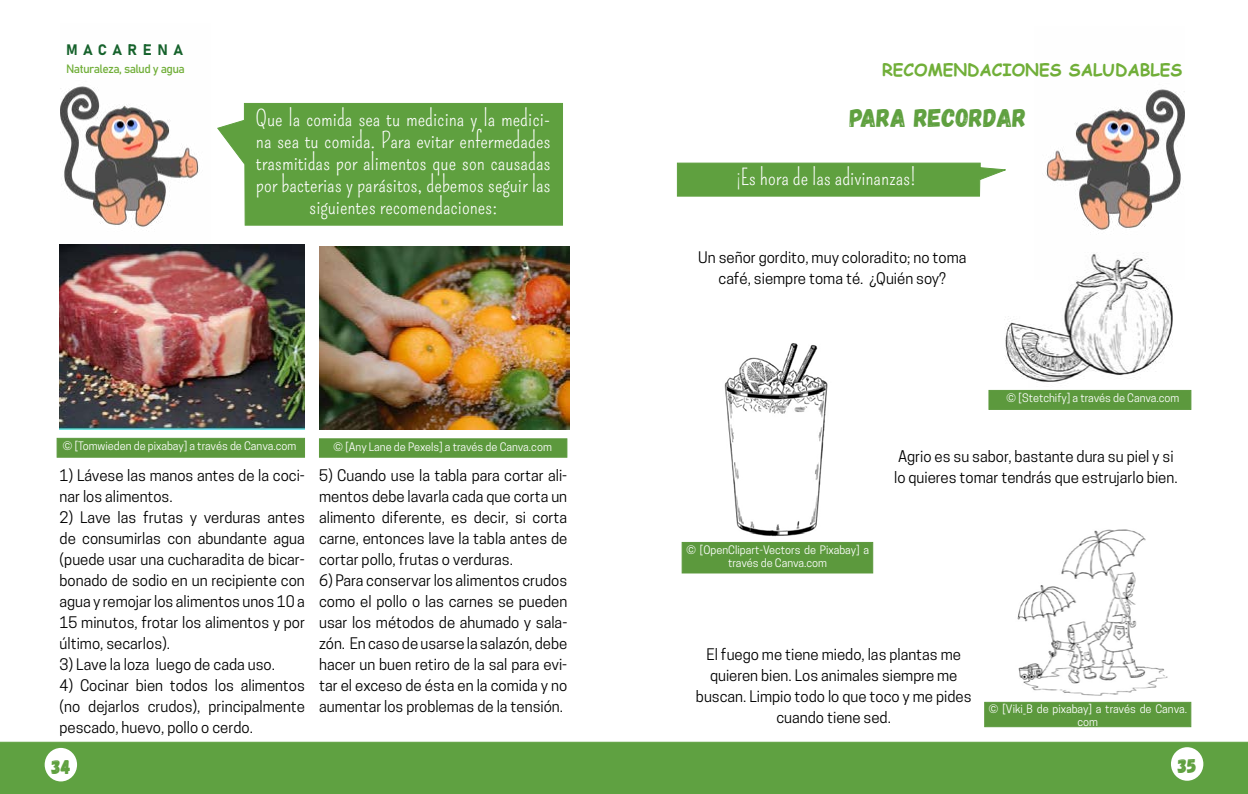
<style>
.page{position:relative;width:1248px;height:794px;background:#fff}
.page>*{position:absolute;margin:0;border:0;box-sizing:border-box;transform-origin:0 0}
.t1{font:26px "Gagalin";color:#5fa03f}
.t2{font:22px/22px "Pompiere";color:#fff;text-align:center}
.t3{font:20px "Gagalin";color:#5fa03f}
.t4{font:700 17px "Comic Sans MS";color:#71af39}
.t5{font:15px/21px "Cooper Hewitt";color:#000;text-align:justify}
.t6{font:15px "Bahnschrift";letter-spacing:.36em;color:#17632d}
.t7{font:12px "Bahnschrift";letter-spacing:-.05em;color:#71af39}
.t8{font:11px/13.2px "Cooper Hewitt";color:#fff;text-align:center}
.s1{font-family:"Cooper Hewitt";font-weight:300}
</style>
<div class="page">
<div style="left:0;top:741px;width:1247px;height:53px;background:#5fa141"></div>
<div style="left:45px;top:748px;width:32px;height:33px;background:#fff;border-radius:50%"></div>
<div style="left:1170px;top:747px;width:33px;height:33px;background:#fff;border-radius:50%"></div>
<svg style="left:676px;top:162px;width:330px;height:35px;background:#6da850"></svg>
<svg style="left:217px;top:103px;width:346px;height:123px;background:#69a64c"></svg>
<img style="left:319px;top:247px;width:250px;height:183px">
<img style="left:60px;top:244px;width:245px;height:186px">
<div style="left:57px;top:438px;width:248px;height:20px;background:#5c993d;border:1px solid #5c993d"></div>
<div style="left:319px;top:438px;width:248px;height:20px;background:#5c993d;border:1px solid #5c993d"></div>
<img style="left:1005px;top:279px;width:168px;height:103px">
<img style="left:1017px;top:529px;width:151px;height:167px">
<div style="left:988px;top:390px;width:203px;height:20px;background:#5c993d"></div>
<div style="left:984px;top:702px;width:207px;height:25px;background:#5c993d;border:1px solid #5c993d"></div>
<img style="left:724px;top:343px;width:104px;height:194px">
<div style="left:681px;top:542px;width:192px;height:31px;background:#5c993d"></div>
<img style="left:61px;top:86px;width:150px;height:191px">
<img style="left:1045px;top:89px;width:139px;height:190px">
<p class="t6" style="left:66px;top:38px;width:118px">MACARENA</p>
<p class="t7" style="left:66px;top:59px;width:120px">Naturaleza, salud y agua</p>
<p class="t4" style="left:882px;top:57px;width:302px">RECOMENDACIONES SALUDABLES</p>
<h1 class="t1" style="left:849px;top:102px;width:178px">PARA RECORDAr</h1>
<h2 class="t2" style="left:736px;top:167px;width:181px"><span class="s1">¡</span>Es hora de las adivinanzas!</h2>
<h2 class="t2" style="left:256px;top:108px;width:296px">Que la comida sea tu medicina y la medici&shy;na sea tu comida. Para evitar enfermedades trasmitidas por alimentos que son causadas por bacterias y parásitos, debemos seguir las siguientes recomendaciones:</h2>
<p class="t8" style="left:62px;top:440px;width:235px">© [Tomwieden de pixabay] a través de Canva.com</p>
<p class="t5" style="left:60px;top:464px;width:247px">1) Lávese las manos antes de la coci&shy;nar los alimentos.</p>
<p class="t5" style="left:60px;top:506px;width:247px">2) Lave las frutas y verduras antes de consumirlas con abundante agua (puede usar una cucharadita de bicar&shy;bonado de sodio en un recipiente con agua y remojar los alimentos unos 10 a 15 minutos, frotar los alimentos y por último, secarlos).</p>
<p class="t5" style="left:60px;top:653px;width:217px">3) Lave la loza luego de cada uso.</p>
<p class="t5" style="left:60px;top:674px;width:247px">4) Cocinar bien todos los alimentos (no dejarlos crudos), principalmente pescado, huevo, pollo o cerdo.</p>
<p class="t8" style="left:333px;top:440px;width:220px">© [Any Lane de Pexels] a través de Canva.com</p>
<p class="t5" style="left:319px;top:464px;width:250px">5) Cuando use la tabla para cortar ali&shy;mentos debe lavarla cada que corta un alimento diferente, es decir, si corta carne, entonces lave la tabla antes de cortar pollo, frutas o verduras.</p>
<p class="t5" style="left:319px;top:569px;width:250px">6) Para conservar los alimentos crudos como el pollo o las carnes se pueden usar los métodos de ahumado y sala&shy;zón. En caso de usarse la salazón, debe hacer un buen retiro de la sal para evi&shy;tar el exceso de ésta en la comida y no aumentar los problemas de la tensión.</p>
<p class="t5" style="left:698px;top:247px;width:270px;text-align:center">Un señor gordito, muy coloradito; no toma café, siempre toma té. ¿Quién soy?</p>
<p class="t8" style="left:1006px;top:391px;width:175px">© [Stetchify] a través de Canva.com</p>
<p class="t8" style="left:686px;top:543px;width:184px">© [OpenClipart-Vectors de Pixabay] a través de Canva.com</p>
<p class="t5" style="left:894px;top:446px;width:285px">Agrio es su sabor, bastante dura su piel y si lo quieres tomar tendrás que estrujarlo bien.</p>
<p class="t5" style="left:696px;top:644px;width:277px;text-align:center">El fuego me tiene miedo, las plantas me quieren bien. Los animales siempre me buscan. Limpio todo lo que toco y me pides cuando tiene sed.</p>
<p class="t8" style="left:988px;top:702px;width:200px">© [Viki_B de pixabay] a través de Canva. com</p>
<h3 class="t3" style="left:51px;top:754px;width:21px">34</h3>
<h3 class="t3" style="left:1177px;top:754px;width:20px">35</h3>
</div>
